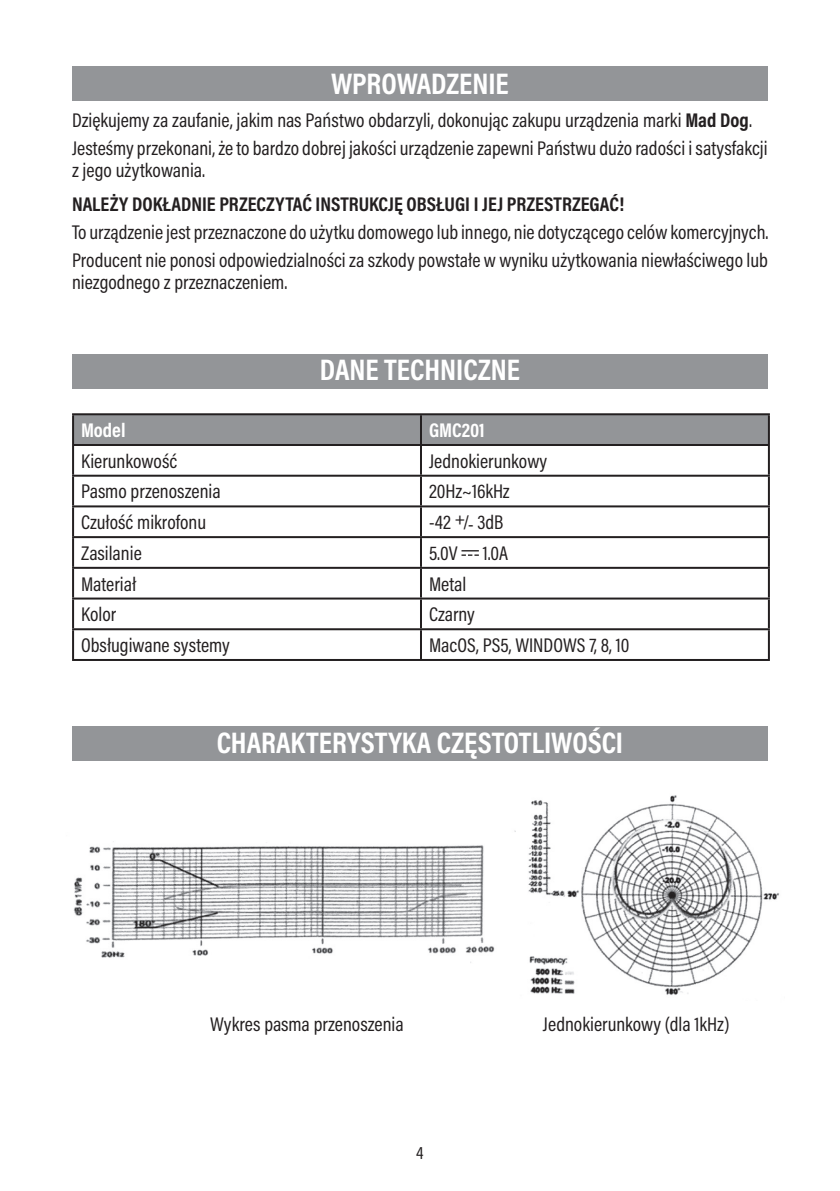
<style>
.page{position:relative;width:840px;height:1191px;background:#fff}
.page>*{position:absolute;margin:0;border:0;box-sizing:border-box;transform-origin:0 0}
.naglowek{font:700 30px "Acumin Pro Cond";color:#fff}
.txt02_mały{font:20px/22px "Acumin Pro Cond";color:#231f20}
.Należy01{font:700 20px "Acumin Pro Cond";color:#231f20}
.txt02_mały-2{font:700 20px "Acumin Pro Cond";color:#fff}
.t1{font:18px "Acumin Pro Cond";color:#231f20}
.s1{font-weight:700}
</style>
<div class="page">
<img style="left:74px;top:795px;width:705px;height:200px">
<div style="left:72px;top:66px;width:695px;height:34px;background:#939598"></div>
<div style="left:72px;top:355px;width:695px;height:34px;background:#939598"></div>
<div style="left:72px;top:726px;width:695px;height:34px;background:#939598"></div>
<div style="left:74px;top:415px;width:693px;height:29px;background:#939598"></div>
<hr style="left:72px;top:413px;width:349px;height:2px;background:#231f20">
<hr style="left:72px;top:415px;width:2px;height:29px;background:#231f20">
<hr style="left:421px;top:413px;width:348px;height:2px;background:#231f20">
<hr style="left:420px;top:415px;width:2px;height:29px;background:#231f20">
<hr style="left:767px;top:415px;width:2px;height:29px;background:#231f20">
<hr style="left:72px;top:444px;width:349px;height:2px;background:#231f20">
<hr style="left:72px;top:446px;width:2px;height:29px;background:#231f20">
<hr style="left:421px;top:444px;width:348px;height:2px;background:#231f20">
<hr style="left:420px;top:446px;width:2px;height:29px;background:#231f20">
<hr style="left:767px;top:446px;width:2px;height:29px;background:#231f20">
<hr style="left:72px;top:475px;width:349px;height:2px;background:#231f20">
<hr style="left:72px;top:477px;width:2px;height:28px;background:#231f20">
<hr style="left:421px;top:475px;width:348px;height:2px;background:#231f20">
<hr style="left:420px;top:477px;width:2px;height:28px;background:#231f20">
<hr style="left:767px;top:477px;width:2px;height:28px;background:#231f20">
<hr style="left:72px;top:505px;width:349px;height:2px;background:#231f20">
<hr style="left:72px;top:507px;width:2px;height:29px;background:#231f20">
<hr style="left:421px;top:505px;width:348px;height:2px;background:#231f20">
<hr style="left:420px;top:507px;width:2px;height:29px;background:#231f20">
<hr style="left:767px;top:507px;width:2px;height:29px;background:#231f20">
<hr style="left:72px;top:536px;width:349px;height:2px;background:#231f20">
<hr style="left:72px;top:538px;width:2px;height:29px;background:#231f20">
<hr style="left:421px;top:536px;width:348px;height:2px;background:#231f20">
<hr style="left:420px;top:538px;width:2px;height:29px;background:#231f20">
<hr style="left:767px;top:538px;width:2px;height:29px;background:#231f20">
<hr style="left:72px;top:567px;width:349px;height:2px;background:#231f20">
<hr style="left:72px;top:569px;width:2px;height:28px;background:#231f20">
<hr style="left:421px;top:567px;width:348px;height:2px;background:#231f20">
<hr style="left:420px;top:569px;width:2px;height:28px;background:#231f20">
<hr style="left:767px;top:569px;width:2px;height:28px;background:#231f20">
<hr style="left:72px;top:597px;width:349px;height:2px;background:#231f20">
<hr style="left:72px;top:599px;width:2px;height:29px;background:#231f20">
<hr style="left:421px;top:597px;width:348px;height:2px;background:#231f20">
<hr style="left:420px;top:599px;width:2px;height:29px;background:#231f20">
<hr style="left:767px;top:599px;width:2px;height:29px;background:#231f20">
<hr style="left:72px;top:628px;width:349px;height:2px;background:#231f20">
<hr style="left:72px;top:630px;width:2px;height:29px;background:#231f20">
<hr style="left:421px;top:628px;width:348px;height:2px;background:#231f20">
<hr style="left:420px;top:630px;width:2px;height:29px;background:#231f20">
<hr style="left:767px;top:630px;width:2px;height:29px;background:#231f20">
<hr style="left:72px;top:659px;width:349px;height:2px;background:#231f20">
<hr style="left:421px;top:659px;width:348px;height:2px;background:#231f20">
<svg style="left:461px;top:550px;width:17px;height:6px"></svg>
<p class="naglowek" style="left:331px;top:64px;width:179px">WPROWADZENIE</p>
<p class="txt02_mały" style="left:72px;top:109px;width:681px">Dziękujemy za zaufanie, jakim nas Państwo obdarzyli, dokonując zakupu urządzenia marki <span class="s1">Mad Dog</span>.</p>
<p class="txt02_mały" style="left:72px;top:137px;width:696px">Jesteśmy przekonani, że to bardzo dobrej jakości urządzenie zapewni Państwu dużo radości i satysfakcji z jego użytkowania.</p>
<p class="Należy01" style="left:72px;top:191px;width:553px">NALEŻY DOKŁADNIE PRZECZYTAĆ INSTRUKCJĘ OBSŁUGI I JEJ PRZESTRZEGAĆ!</p>
<p class="txt02_mały" style="left:72px;top:221px;width:697px">To urządzenie jest przeznaczone do użytku domowego lub innego, nie dotyczącego celów komercyjnych.</p>
<p class="txt02_mały" style="left:72px;top:248px;width:697px">Producent nie ponosi odpowiedzialności za szkody powstałe w wyniku użytkowania niewłaściwego lub niezgodnego z przeznaczeniem.</p>
<p class="naglowek" style="left:319px;top:350px;width:202px">DANE TECHNICZNE</p>
<p class="txt02_mały-2" style="left:81px;top:417px;width:46px">Model</p>
<p class="txt02_mały-2" style="left:429px;top:417px;width:57px">GMC201</p>
<p class="txt02_mały" style="left:81px;top:449px;width:98px">Kierunkowość</p>
<p class="txt02_mały" style="left:429px;top:449px;width:119px">Jednokierunkowy</p>
<p class="txt02_mały" style="left:81px;top:480px;width:141px">Pasmo przenoszenia</p>
<p class="txt02_mały" style="left:429px;top:480px;width:82px">20Hz~16kHz</p>
<p class="txt02_mały" style="left:81px;top:511px;width:126px">Czułość mikrofonu</p>
<p class="txt02_mały" style="left:429px;top:511px;width:76px">-42 +/- 3dB</p>
<p class="txt02_mały" style="left:81px;top:541px;width:62px">Zasilanie</p>
<p class="txt02_mały" style="left:429px;top:541px;width:81px">5.0V 1.0A</p>
<p class="txt02_mały" style="left:81px;top:572px;width:56px">Materiał</p>
<p class="txt02_mały" style="left:429px;top:572px;width:39px">Metal</p>
<p class="txt02_mały" style="left:81px;top:603px;width:37px">Kolor</p>
<p class="txt02_mały" style="left:429px;top:603px;width:47px">Czarny</p>
<p class="txt02_mały" style="left:81px;top:633px;width:150px">Obsługiwane systemy</p>
<p class="txt02_mały" style="left:429px;top:633px;width:202px">MacOS, PS5, WINDOWS 7, 8, 10</p>
<p class="naglowek" style="left:217px;top:723px;width:407px">CHARAKTERYSTYKA CZĘSTOTLIWOŚCI</p>
<p class="txt02_mały" style="left:210px;top:1013px;width:195px">Wykres pasma przenoszenia</p>
<p class="txt02_mały" style="left:542px;top:1013px;width:188px">Jednokierunkowy (dla 1kHz)</p>
<p class="t1" style="left:416px;top:1141px;width:9px">4</p>
</div>
